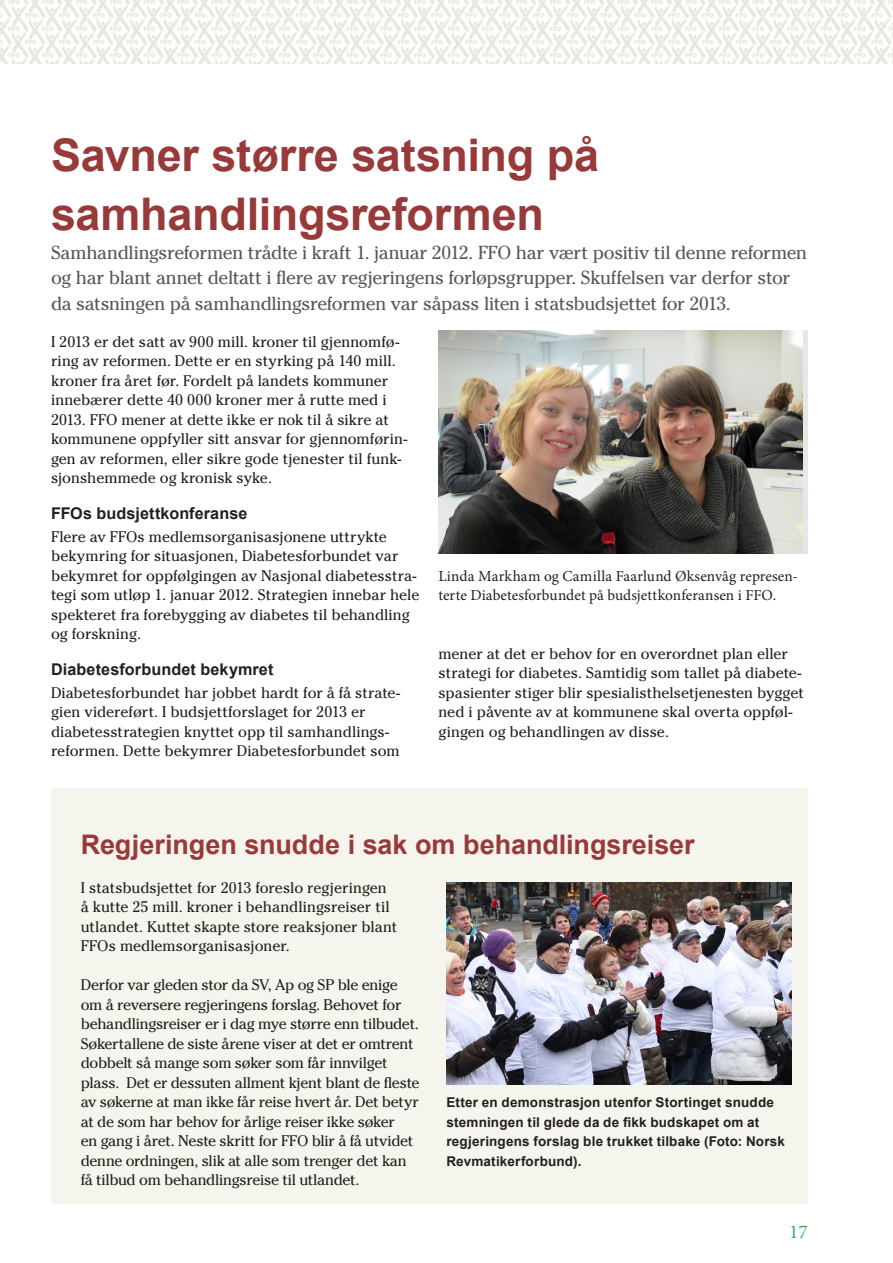
<style>
.page{position:relative;width:893px;height:1263px;background:#fff}
.page>*{position:absolute;margin:0;border:0;box-sizing:border-box;transform-origin:0 0}
.Tittel{font:700 45px/58.5px "Arial";letter-spacing:-.005em;color:#983a39}
.Tittel_2{font:700 27px "Arial";color:#983a39}
.t1{font:19.5px "Minion Pro";color:#34b55d}
.Ingress{font:18.75px/25.5px "Cheltenham Std";letter-spacing:-.015em;color:#57585a}
.Mellomtittel{font:700 16.2px "Arial";letter-spacing:.005em;color:#231f20}
.Brød{font:15.3px/19.5px "Cheltenham Std";letter-spacing:-.005em;color:#231f20}
.Bildetekst{font:15.3px/19.5px "Minion Pro";letter-spacing:.005em;color:#231f20}
.Bildetekst-2{font:700 13.5px/19.5px "Arial";letter-spacing:.015em;color:#231f20}
</style>
<div class="page">
<img style="left:0;top:0;width:893px;height:64px">
<div style="left:51px;top:789px;width:757px;height:415px;background:#f5f4ed"></div>
<img style="left:446px;top:882px;width:346px;height:203px">
<img style="left:438px;top:330px;width:364px;height:224px">
<p class="Tittel" style="left:51px;top:127px;width:550px">Savner større satsning på samhandlingsreformen</p>
<p class="Ingress" style="left:51px;top:240px;width:758px">Samhandlingsreformen trådte i kraft 1. januar 2012. FFO har vært positiv til denne reformen og har blant annet deltatt i flere av regjeringens forløpsgrupper. Skuffelsen var derfor stor da satsningen på samhandlingsreformen var såpass liten i statsbudsjettet for 2013.</p>
<p class="Brød" style="left:51px;top:332px;width:358px">I 2013 er det satt av 900 mill. kroner til gjennomfø&shy;ring av reformen. Dette er en styrking på 140 mill. kroner fra året før. Fordelt på landets kommuner innebærer dette 40 000 kroner mer å rutte med i 2013. FFO mener at dette ikke er nok til å sikre at kommunene oppfyller sitt ansvar for gjennomførin&shy;gen av reformen, eller sikre gode tjenester til funk&shy;sjonshemmede og kronisk syke.</p>
<p class="Mellomtittel" style="left:51px;top:503px;width:198px">FFOs budsjettkonferanse</p>
<p class="Brød" style="left:51px;top:527px;width:370px">Flere av FFOs medlemsorganisasjonene uttrykte bekymring for situasjonen, Diabetesforbundet var bekymret for oppfølgingen av Nasjonal diabetesstra&shy;tegi som utløp 1. januar 2012. Strategien innebar hele spekteret fra forebygging av diabetes til behandling og forskning.</p>
<p class="Mellomtittel" style="left:51px;top:659px;width:224px">Diabetesforbundet bekymret</p>
<p class="Brød" style="left:51px;top:683px;width:351px">Diabetesforbundet har jobbet hardt for å få strate&shy;gien videreført. I budsjettforslaget for 2013 er</p>
<p class="Brød" style="left:51px;top:722px;width:350px">diabetesstrategien knyttet opp til samhandlings&shy;reformen. Dette bekymrer Diabetesforbundet som</p>
<p class="Bildetekst" style="left:438px;top:566px;width:361px">Linda Markham og Camilla Faarlund Øksenvåg represen&shy;terte Diabetesforbundet på budsjettkonferansen i FFO.</p>
<p class="Brød" style="left:438px;top:644px;width:367px">mener at det er behov for en overordnet plan eller strategi for diabetes. Samtidig som tallet på diabete&shy;spasienter stiger blir spesialisthelsetjenesten bygget ned i påvente av at kommunene skal overta oppføl&shy;gingen og behandlingen av disse.</p>
<p class="Tittel_2" style="left:81px;top:826px;width:615px">Regjeringen snudde i sak om behandlingsreiser</p>
<p class="Brød" style="left:81px;top:878px;width:318px">I statsbudsjettet for 2013 foreslo regjeringen å kutte 25 mill. kroner i behandlingsreiser til utlandet. Kuttet skapte store reaksjoner blant FFOs medlemsorganisasjoner.</p>
<p class="Brød" style="left:81px;top:975px;width:340px">Derfor var gleden stor da SV, Ap og SP ble enige om å reversere regjeringens forslag. Behovet for behandlingsreiser er i dag mye større enn tilbudet.<br>Søkertallene de siste årene viser at det er omtrent dobbelt så mange som søker som får innvilget plass. Det er dessuten allment kjent blant de fleste av søkerne at man ikke får reise hvert år. Det betyr at de som har behov for årlige reiser ikke søker<br>en gang i året. Neste skritt for FFO blir å få utvidet denne ordningen, slik at alle som trenger det kan få tilbud om behandlingsreise til utlandet.</p>
<p class="Bildetekst-2" style="left:446px;top:1093px;width:340px">Etter en demonstrasjon utenfor Stortinget snudde stemningen til glede da de fikk budskapet om at regjeringens forslag ble trukket tilbake (Foto: Norsk Revmatikerforbund).</p>
<p class="t1" style="left:789px;top:1219px;width:20px">17</p>
</div>
